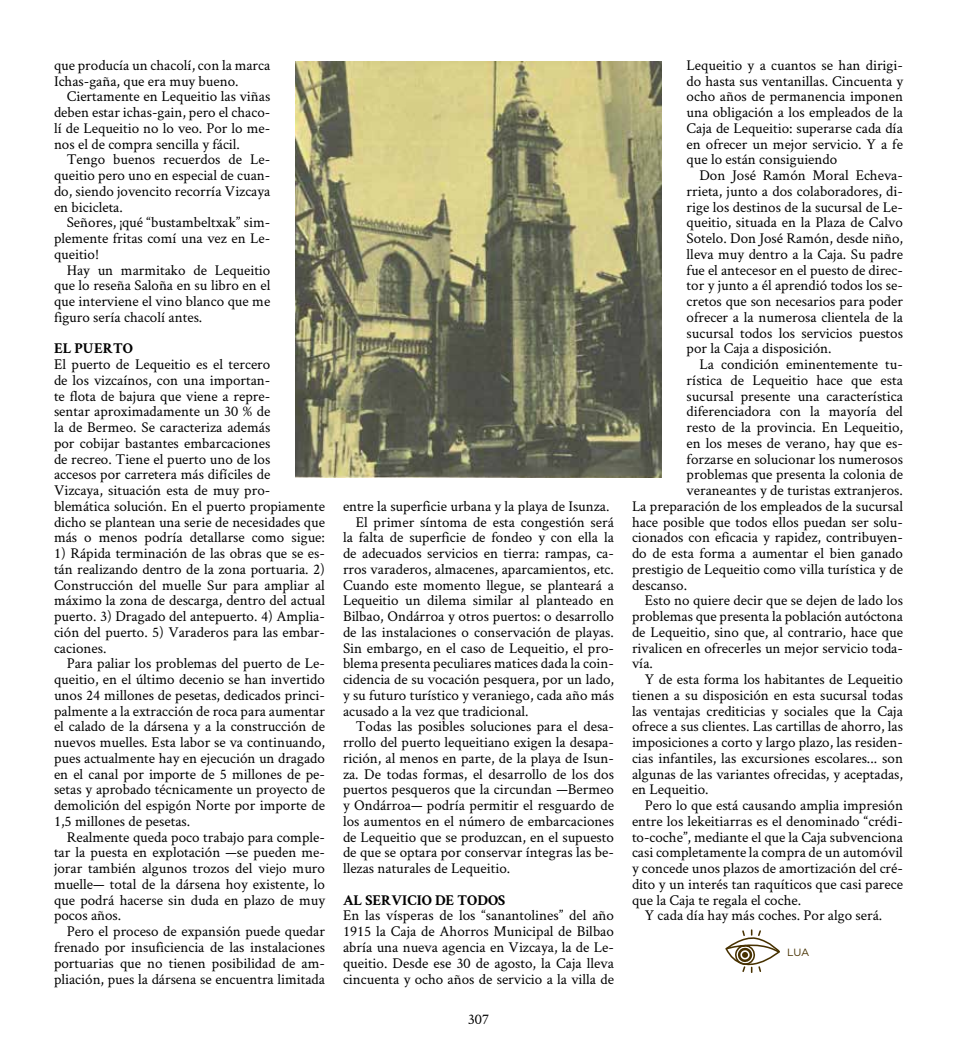
<style>
.page{position:relative;width:957px;height:1042px;background:#fff}
.page>*{position:absolute;margin:0;border:0;box-sizing:border-box;transform-origin:0 0}
.t1{font:15px/15.8px "Crimson Text";color:#000;text-align:justify}
.t2{font:700 15px "Crimson Text";color:#000}
.t3{font:10.5px "Gotham";color:#473100}
</style>
<div class="page">
<svg style="left:725px;top:929px;width:55px;height:44px"></svg>
<img style="left:296px;top:62px;width:365px;height:416px">
<p class="t1" style="left:54px;top:57px;width:218px">que producía un chacolí, con la marca<br>Ichas-gaña, que era muy bueno.</p>
<p class="t1" style="left:54px;top:88px;width:218px;text-indent:13px">Ciertamente en Lequeitio las viñas deben estar ichas-gain, pero el chaco&shy;lí de Lequeitio no lo veo. Por lo me&shy;nos el de compra sencilla y fácil.</p>
<p class="t1" style="left:54px;top:151px;width:218px;text-indent:13px">Tengo buenos recuerdos de Le&shy;queitio pero uno en especial de cuan&shy;do, siendo jovencito recorría Vizcaya en bicicleta.</p>
<p class="t1" style="left:54px;top:214px;width:218px;text-indent:13px">Señores, ¡qué “bustambeltxak” sim&shy;plemente fritas comí una vez en Le&shy;queitio!</p>
<p class="t1" style="left:54px;top:261px;width:218px;text-indent:13px">Hay un marmitako de Lequeitio que lo reseña Saloña en su libro en el que interviene el vino blanco que me figuro sería chacolí antes.</p>
<p class="t2" style="left:54px;top:339px;width:81px">EL PUERTO</p>
<p class="t1" style="left:54px;top:356px;width:272px;text-align:left">El puerto de Lequeitio es el tercero<br>de los vizcaínos, con una importan-<br>te flota de bajura que viene a repre-<br>sentar aproximadamente un 30 % de<br>la de Bermeo. Se caracteriza además<br>por cobijar bastantes embarcaciones<br>de recreo. Tiene el puerto uno de los<br>accesos por carretera más difíciles de<br>Vizcaya, situación esta de muy pro&shy;blemática solución. En el puerto propiamente dicho se plantean una serie de necesidades que más o menos podría detallarse como sigue:</p>
<p class="t1" style="left:54px;top:545px;width:272px">1) Rápida terminación de las obras que se es&shy;tán realizando dentro de la zona portuaria. 2)<br>Construcción del muelle Sur para ampliar al máximo la zona de descarga, dentro del actual puerto. 3) Dragado del antepuerto. 4) Amplia&shy;ción del puerto. 5) Varaderos para las embar&shy;caciones.</p>
<p class="t1" style="left:54px;top:655px;width:272px;text-indent:13px">Para paliar los problemas del puerto de Le&shy;queitio, en el último decenio se han invertido unos 24 millones de pesetas, dedicados princi&shy;palmente a la extracción de roca para aumentar el calado de la dársena y a la construcción de nuevos muelles. Esta labor se va continuando, pues actualmente hay en ejecución un dragado en el canal por importe de 5 millones de pe&shy;setas y aprobado técnicamente un proyecto de demolición del espigón Norte por importe de 1,5 millones de pesetas.</p>
<p class="t1" style="left:54px;top:828px;width:272px;text-indent:13px">Realmente queda poco trabajo para comple&shy;tar la puesta en explotación —se pueden me&shy;jorar también algunos trozos del viejo muro muelle— total de la dársena hoy existente, lo que podrá hacerse sin duda en plazo de muy pocos años.</p>
<p class="t1" style="left:54px;top:923px;width:272px;text-indent:13px">Pero el proceso de expansión puede quedar frenado por insuficiencia de las instalaciones portuarias que no tienen posibilidad de am&shy;pliación, pues la dársena se encuentra limitada</p>
<p class="t1" style="left:343px;top:498px;width:268px">entre la superficie urbana y la playa de Isunza.</p>
<p class="t1" style="left:356px;top:513px;width:260px">El primer síntoma de esta congestión será</p>
<p class="t1" style="left:343px;top:529px;width:272px">la falta de superficie de fondeo y con ella la</p>
<p class="t1" style="left:343px;top:545px;width:272px">de adecuados servicios en tierra: rampas, ca-</p>
<p class="t1" style="left:343px;top:561px;width:272px">rros varaderos, almacenes, aparcamientos, etc.</p>
<p class="t1" style="left:343px;top:576px;width:272px">Cuando este momento llegue, se planteará a</p>
<p class="t1" style="left:343px;top:592px;width:272px">Lequeitio un dilema similar al planteado en</p>
<p class="t1" style="left:343px;top:608px;width:272px">Bilbao, Ondárroa y otros puertos: o desarrollo</p>
<p class="t1" style="left:343px;top:624px;width:272px">de las instalaciones o conservación de playas.</p>
<p class="t1" style="left:343px;top:639px;width:272px">Sin embargo, en el caso de Lequeitio, el pro-</p>
<p class="t1" style="left:343px;top:655px;width:272px">blema presenta peculiares matices dada la coin-</p>
<p class="t1" style="left:343px;top:671px;width:272px">cidencia de su vocación pesquera, por un lado,</p>
<p class="t1" style="left:343px;top:687px;width:272px">y su futuro turístico y veraniego, cada año más</p>
<p class="t1" style="left:343px;top:702px;width:187px">acusado a la vez que tradicional.</p>
<p class="t1" style="left:356px;top:718px;width:260px">Todas las posibles soluciones para el desa-</p>
<p class="t1" style="left:343px;top:734px;width:272px">rrollo del puerto lequeitiano exigen la desapa-</p>
<p class="t1" style="left:343px;top:750px;width:272px">rición, al menos en parte, de la playa de Isun-</p>
<p class="t1" style="left:343px;top:765px;width:272px">za. De todas formas, el desarrollo de los dos</p>
<p class="t1" style="left:343px;top:781px;width:272px">puertos pesqueros que la circundan —Bermeo</p>
<p class="t1" style="left:343px;top:797px;width:272px">y Ondárroa— podría permitir el resguardo de</p>
<p class="t1" style="left:343px;top:813px;width:272px">los aumentos en el número de embarcaciones</p>
<p class="t1" style="left:343px;top:828px;width:272px">de Lequeitio que se produzcan, en el supuesto</p>
<p class="t1" style="left:343px;top:844px;width:272px">de que se optara por conservar íntegras las be-</p>
<p class="t1" style="left:343px;top:860px;width:169px">llezas naturales de Lequeitio.</p>
<p class="t2" style="left:343px;top:891px;width:164px">AL SERVICIO DE TODOS</p>
<p class="t1" style="left:343px;top:907px;width:272px">En las vísperas de los “sanantolines” del año 1915 la Caja de Ahorros Municipal de Bilbao abría una nueva agencia en Vizcaya, la de Le&shy;queitio. Desde ese 30 de agosto, la Caja lleva cincuenta y ocho años de servicio a la villa de</p>
<p class="t1" style="left:468px;top:1010px;width:23px">307</p>
<p class="t1" style="left:686px;top:57px;width:218px">Lequeitio y a cuantos se han dirigi&shy;do hasta sus ventanillas. Cincuenta y ocho años de permanencia imponen una obligación a los empleados de la Caja de Lequeitio: superarse cada día en ofrecer un mejor servicio. Y a fe que lo están consiguiendo</p>
<p class="t1" style="left:686px;top:167px;width:218px;text-indent:13px">Don José Ramón Moral Echeva&shy;rrieta, junto a dos colaboradores, di&shy;rige los destinos de la sucursal de Le&shy;queitio, situada en la Plaza de Calvo Sotelo. Don José Ramón, desde niño, lleva muy dentro a la Caja. Su padre fue el antecesor en el puesto de direc&shy;tor y junto a él aprendió todos los se&shy;cretos que son necesarios para poder ofrecer a la numerosa clientela de la sucursal todos los servicios puestos por la Caja a disposición.</p>
<p class="t1" style="left:699px;top:356px;width:205px">La condición eminentemente tu-</p>
<p class="t1" style="left:686px;top:372px;width:218px">rística de Lequeitio hace que esta</p>
<p class="t1" style="left:686px;top:387px;width:218px">sucursal presente una característica</p>
<p class="t1" style="left:686px;top:403px;width:218px">diferenciadora con la mayoría del</p>
<p class="t1" style="left:686px;top:419px;width:218px">resto de la provincia. En Lequeitio,</p>
<p class="t1" style="left:686px;top:435px;width:218px">en los meses de verano, hay que es-</p>
<p class="t1" style="left:686px;top:450px;width:218px">forzarse en solucionar los numerosos</p>
<p class="t1" style="left:686px;top:466px;width:218px">problemas que presenta la colonia de</p>
<p class="t1" style="left:686px;top:482px;width:218px">veraneantes y de turistas extranjeros.</p>
<p class="t1" style="left:632px;top:498px;width:272px">La preparación de los empleados de la sucursal</p>
<p class="t1" style="left:632px;top:513px;width:272px">hace posible que todos ellos puedan ser solu-</p>
<p class="t1" style="left:632px;top:529px;width:272px">cionados con eficacia y rapidez, contribuyen-</p>
<p class="t1" style="left:632px;top:545px;width:272px">do de esta forma a aumentar el bien ganado</p>
<p class="t1" style="left:632px;top:561px;width:272px">prestigio de Lequeitio como villa turística y de</p>
<p class="t1" style="left:632px;top:576px;width:57px">descanso.</p>
<p class="t1" style="left:645px;top:592px;width:260px">Esto no quiere decir que se dejen de lado los</p>
<p class="t1" style="left:632px;top:608px;width:272px">problemas que presenta la población autóctona</p>
<p class="t1" style="left:632px;top:624px;width:272px">de Lequeitio, sino que, al contrario, hace que</p>
<p class="t1" style="left:632px;top:639px;width:272px">rivalicen en ofrecerles un mejor servicio toda-</p>
<p class="t1" style="left:632px;top:655px;width:22px">vía.</p>
<p class="t1" style="left:645px;top:671px;width:260px">Y de esta forma los habitantes de Lequeitio</p>
<p class="t1" style="left:632px;top:687px;width:272px">tienen a su disposición en esta sucursal todas</p>
<p class="t1" style="left:632px;top:702px;width:272px">las ventajas crediticias y sociales que la Caja</p>
<p class="t1" style="left:632px;top:718px;width:272px">ofrece a sus clientes. Las cartillas de ahorro, las</p>
<p class="t1" style="left:632px;top:734px;width:272px">imposiciones a corto y largo plazo, las residen-</p>
<p class="t1" style="left:632px;top:750px;width:272px">cias infantiles, las excursiones escolares... son</p>
<p class="t1" style="left:632px;top:765px;width:272px">algunas de las variantes ofrecidas, y aceptadas,</p>
<p class="t1" style="left:632px;top:781px;width:78px">en Lequeitio.</p>
<p class="t1" style="left:645px;top:797px;width:260px">Pero lo que está causando amplia impresión</p>
<p class="t1" style="left:632px;top:813px;width:272px">entre los lekeitiarras es el denominado “crédi-</p>
<p class="t1" style="left:632px;top:828px;width:272px">to-coche”, mediante el que la Caja subvenciona</p>
<p class="t1" style="left:632px;top:844px;width:272px">casi completamente la compra de un automóvil</p>
<p class="t1" style="left:632px;top:860px;width:272px">y concede unos plazos de amortización del cré-</p>
<p class="t1" style="left:632px;top:876px;width:272px">dito y un interés tan raquíticos que casi parece</p>
<p class="t1" style="left:632px;top:891px;width:171px">que la Caja te regala el coche.</p>
<p class="t1" style="left:645px;top:907px;width:239px">Y cada día hay más coches. Por algo será.</p>
<p class="t3" style="left:787px;top:945px;width:24px">LUA</p>
</div>
